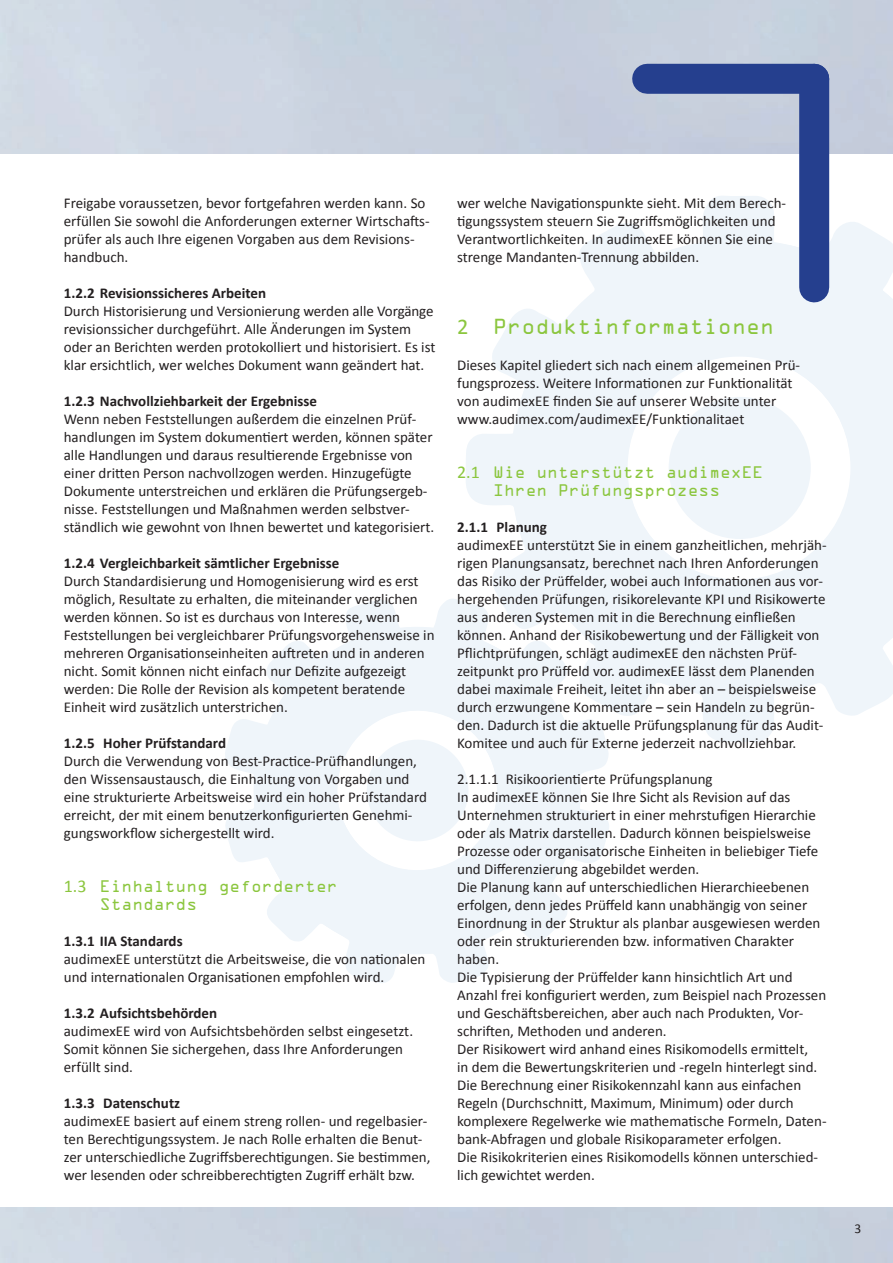
<style>
.page{position:relative;width:893px;height:1263px;background:#fff}
.page>*{position:absolute;margin:0;border:0;box-sizing:border-box;transform-origin:0 0}
.t1{font:19.5px "OCRAM";color:#8bc63e}
.t2{font:15px/18px "Calibri";color:#231f20}
.t3{font:700 15px "Calibri";color:#231f20}
.t4{font:15px/18px "OCRAM";color:#8bc63e}
.t5{font:13.5px "Calibri";color:#231f20}
.s1{font-family:"Calibri";font-size:18px}
.s2{font-family:"Calibri";font-size:22.5px}
</style>
<div class="page">
<svg style="left:466px;top:195px;width:424px;height:547px"></svg>
<svg style="left:510px;top:239px;width:383px;height:457px;fill:#eff5fa"></svg>
<div style="left:669px;top:397px;width:142px;height:142px;background:#eff5fa;border-radius:50%"></div>
<svg style="left:225px;top:597px;width:385px;height:386px"></svg>
<svg style="left:236px;top:609px;width:362px;height:362px;fill:#eff5fa"></svg>
<svg style="left:361px;top:734px;width:113px;height:113px"></svg>
<img style="left:0;top:0;width:893px;height:154px">
<div style="left:647px;top:64px;width:167px;height:30px;background:#253f8e"></div>
<div style="left:799px;top:79px;width:30px;height:208px;background:#253f8e"></div>
<p class="t2" style="left:64px;top:194px;width:367px">Freigabe voraussetzen, bevor fortgefahren werden kann. So erfüllen Sie sowohl die Anforderungen externer Wirtschafts&shy;prüfer als auch Ihre eigenen Vorgaben aus dem Revisions&shy;handbuch.</p>
<p class="t3" style="left:64px;top:283px;width:204px">1.2.2 Revisionssicheres Arbeiten</p>
<p class="t2" style="left:64px;top:302px;width:373px">Durch Historisierung und Versionierung werden alle Vorgänge revisionssicher durchgeführt. Alle Änderungen im System oder an Berichten werden protokolliert und historisiert. Es ist klar ersichtlich, wer welches Dokument wann geändert hat.</p>
<p class="t3" style="left:64px;top:391px;width:255px">1.2.3 Nachvollziehbarkeit der Ergebnisse</p>
<p class="t2" style="left:64px;top:410px;width:372px">Wenn neben Feststellungen außerdem die einzelnen Prüf&shy;handlungen im System dokumentiert werden, können später alle Handlungen und daraus resultierende Ergebnisse von einer dritten Person nachvollzogen werden. Hinzugefügte Dokumente unterstreichen und erklären die Prüfungsergeb&shy;nisse. Feststellungen und Maßnahmen werden selbstver&shy;ständlich wie gewohnt von Ihnen bewertet und kategorisiert.</p>
<p class="t3" style="left:64px;top:553px;width:277px">1.2.4 Vergleichbarkeit sämtlicher Ergebnisse</p>
<p class="t2" style="left:64px;top:572px;width:372px">Durch Standardisierung und Homogenisierung wird es erst möglich, Resultate zu erhalten, die miteinander verglichen werden können. So ist es durchaus von Interesse, wenn Feststellungen bei vergleichbarer Prüfungsvorgehensweise in mehreren Organisationseinheiten auftreten und in anderen nicht. Somit können nicht einfach nur Defizite aufgezeigt werden: Die Rolle der Revision als kompetent beratende Einheit wird zusätzlich unterstrichen.</p>
<p class="t3" style="left:64px;top:733px;width:164px">1.2.5 Hoher Prüfstandard</p>
<p class="t2" style="left:64px;top:752px;width:365px">Durch die Verwendung von Best-Practice-Prüfhandlungen, den Wissensaustausch, die Einhaltung von Vorgaben und eine strukturierte Arbeitsweise wird ein hoher Prüfstandard erreicht, der mit einem benutzerkonfigurierten Genehmi&shy;gungsworkflow sichergestellt wird.</p>
<p class="t4" style="left:100px;top:878px;width:239px;text-indent:-36px"><span class="s1">1.3</span> Einhaltung geforderter<br>Standards</p>
<p class="t3" style="left:64px;top:931px;width:120px">1.3.1 IIA Standards</p>
<p class="t2" style="left:64px;top:950px;width:363px">audimexEE unterstützt die Arbeitsweise, die von nationalen und internationalen Organisationen empfohlen wird.</p>
<p class="t3" style="left:64px;top:1003px;width:155px">1.3.2 Aufsichtsbehörden</p>
<p class="t2" style="left:64px;top:1022px;width:351px">audimexEE wird von Aufsichtsbehörden selbst eingesetzt.<br>Somit können Sie sichergehen, dass Ihre Anforderungen erfüllt sind.</p>
<p class="t3" style="left:64px;top:1093px;width:118px">1.3.3 Datenschutz</p>
<p class="t2" style="left:64px;top:1112px;width:368px">audimexEE basiert auf einem streng rollen- und regelbasier&shy;ten Berechtigungssystem. Je nach Rolle erhalten die Benut&shy;zer unterschiedliche Zugriffsberechtigungen. Sie bestimmen, wer lesenden oder schreibberechtigten Zugriff erhält bzw.</p>
<p class="t2" style="left:457px;top:194px;width:331px">wer welche Navigationspunkte sieht. Mit dem Berech&shy;tigungssystem steuern Sie Zugriffsmöglichkeiten und Verantwortlichkeiten. In audimexEE können Sie eine strenge Mandanten-Trennung abbilden.</p>
<h1 class="t1" style="left:457px;top:315px;width:318px"><span class="s2">2</span> Produktinformationen</h1>
<p class="t2" style="left:457px;top:356px;width:344px">Dieses Kapitel gliedert sich nach einem allgemeinen Prü&shy;fungsprozess. Weitere Informationen zur Funktionalität von audimexEE finden Sie auf unserer Website unter www.audimex.com/audimexEE/Funktionalitaet</p>
<p class="t4" style="left:457px;top:464px;width:308px;text-align:center"><span class="s1">2.1</span> Wie unterstützt audimexEE<br>Ihren Prüfungsprozess</p>
<p class="t3" style="left:457px;top:517px;width:91px">2.1.1 Planung</p>
<p class="t2" style="left:457px;top:536px;width:371px">audimexEE unterstützt Sie in einem ganzheitlichen, mehrjäh&shy;rigen Planungsansatz, berechnet nach Ihren Anforderungen das Risiko der Prüffelder, wobei auch Informationen aus vor&shy;hergehenden Prüfungen, risikorelevante KPI und Risikowerte aus anderen Systemen mit in die Berechnung einfließen können. Anhand der Risikobewertung und der Fälligkeit von Pflichtprüfungen, schlägt audimexEE den nächsten Prüf&shy;zeitpunkt pro Prüffeld vor. audimexEE lässt dem Planenden dabei maximale Freiheit, leitet ihn aber an – beispielsweise durch erzwungene Kommentare – sein Handeln zu begrün&shy;den. Dadurch ist die aktuelle Prüfungsplanung für das Audit-Komitee und auch für Externe jederzeit nachvollziehbar.</p>
<p class="t2" style="left:457px;top:770px;width:371px">2.1.1.1 Risikoorientierte Prüfungsplanung<br>In audimexEE können Sie Ihre Sicht als Revision auf das Unternehmen strukturiert in einer mehrstufigen Hierarchie oder als Matrix darstellen. Dadurch können beispielsweise Prozesse oder organisatorische Einheiten in beliebiger Tiefe und Differenzierung abgebildet werden.<br>Die Planung kann auf unterschiedlichen Hierarchieebenen erfolgen, denn jedes Prüffeld kann unabhängig von seiner Einordnung in der Struktur als planbar ausgewiesen werden oder rein strukturierenden bzw. informativen Charakter haben.<br>Die Typisierung der Prüffelder kann hinsichtlich Art und Anzahl frei konfiguriert werden, zum Beispiel nach Prozessen und Geschäftsbereichen, aber auch nach Produkten, Vor&shy;schriften, Methoden und anderen.<br>Der Risikowert wird anhand eines Risikomodells ermittelt,<br>in dem die Bewertungskriterien und -regeln hinterlegt sind.<br>Die Berechnung einer Risikokennzahl kann aus einfachen Regeln (Durchschnitt, Maximum, Minimum) oder durch komplexere Regelwerke wie mathematische Formeln, Daten&shy;bank-Abfragen und globale Risikoparameter erfolgen.<br>Die Risikokriterien eines Risikomodells können unterschied&shy;lich gewichtet werden.</p>
<p class="t5" style="left:855px;top:1220px;width:8px">3</p>
</div>
